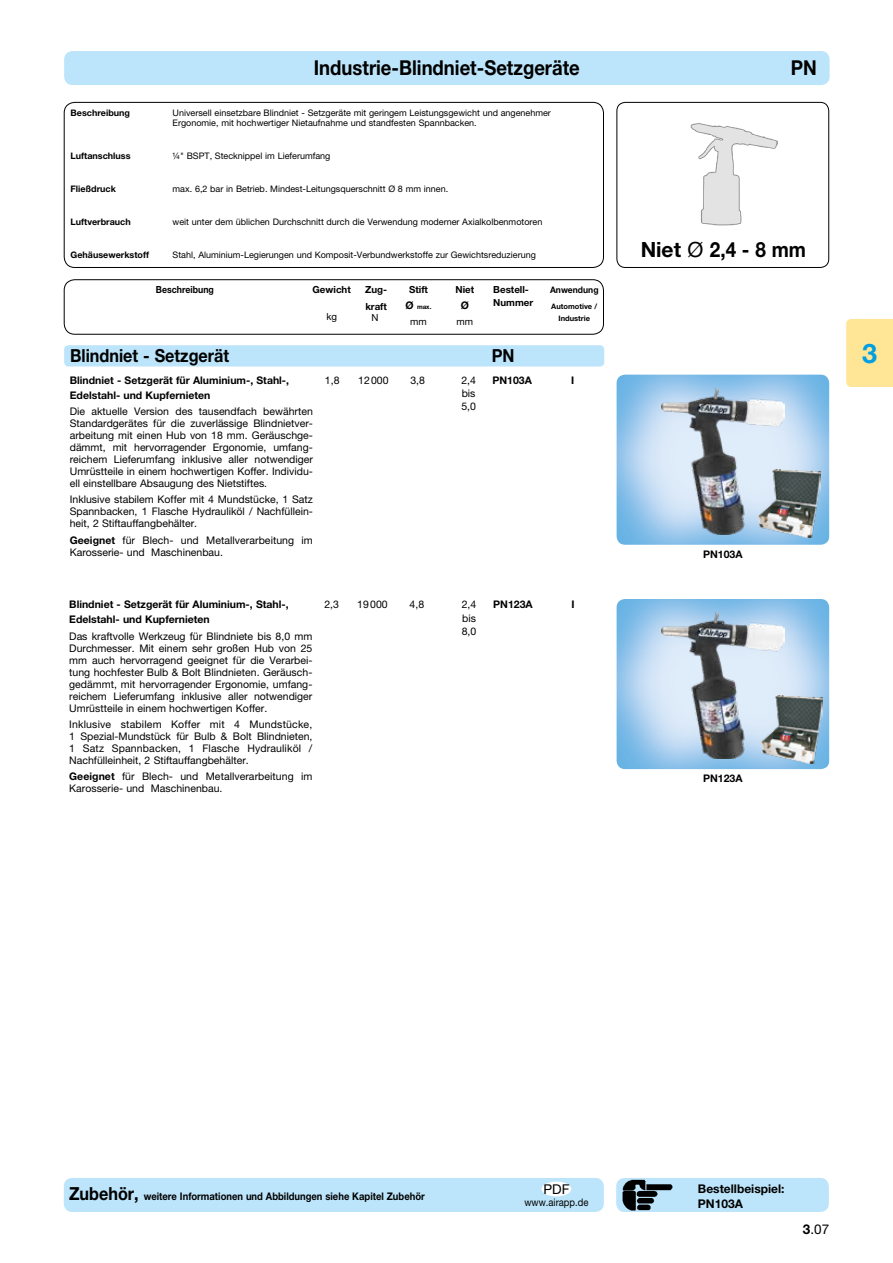
<style>
.page{position:relative;width:893px;height:1263px;background:#fff}
.page>*{position:absolute;margin:0;border:0;box-sizing:border-box;transform-origin:0 0}
.t1{font:700 27px "Helvetica Neue LT Pro";color:#009fe3}
.t2{font:700 21px "Helvetica Neue LT Pro";color:#000}
.t3{font:700 20.55px "Helvetica Neue LT Pro";color:#000;scale:.9 1}
.t4{font:700 18px "Helvetica Neue LT Pro";color:#000;scale:.9 1}
.t5{font:13.5px "Helvetica Neue LT Pro";color:#000}
.t6{font:700 12px/14.4px "Helvetica Neue LT Pro";color:#000}
.t7{font:10.5px/12px "Helvetica Neue LT Pro";color:#000;text-align:justify}
.t8{font:700 10.5px/15px "Helvetica Neue LT Pro";color:#000}
.t9{font:700 10.5px "Helvetica Neue LT Pro";color:#000;scale:.9 1}
.t10{font:10.5px/13.2px "Helvetica Neue LT Pro";color:#020000;text-align:justify}
.t11{font:10.5px "Helvetica Neue LT Pro";color:#000;scale:.9 1}
.t12{font:700 9.75px/16.5px "Helvetica Neue LT Pro";color:#000}
.t13{font:700 9.75px "Helvetica Neue LT Pro";color:#000;scale:.9 1}
.t14{font:9.75px "Helvetica Neue LT Pro";color:#000}
.t15{font:9px/10.5px "Helvetica Neue LT Pro";color:#000}
.t16{font:700 9px "Helvetica Neue LT Pro";color:#000}
.t17{font:700 9px "Helvetica Neue LT Pro";color:#000;scale:.95 1}
.t18{font:700 7.5px "Helvetica Neue LT Pro";color:#000}
.t19{font:700 6.3px "Helvetica Neue LT Pro";color:#000}
.s1{font-weight:400}
.s2{font-size:10.5px}
.s3{font-weight:700}
.s4{font-size:18px}
</style>
<div class="page">
<div style="left:64px;top:1178px;width:540px;height:34px;background:#bce4fa;border-radius:9px"></div>
<div style="left:541px;top:1181px;width:30px;height:15px;background:#fff;border-radius:50%"></div>
<div style="left:616px;top:1178px;width:213px;height:34px;background:#bce4fa;border-radius:9px"></div>
<img style="left:621px;top:1178px;width:52px;height:33px">
<div style="left:64px;top:279px;width:540px;height:56px;border:1px solid #000;border-radius:11px"></div>
<div style="left:64px;top:51px;width:766px;height:34px;background:#bce4fa;border-radius:9px"></div>
<div style="left:64px;top:102px;width:540px;height:166px;border:1px solid #000;border-radius:11px"></div>
<div style="left:64px;top:345px;width:540px;height:21px;background:#bce4fa;border-radius:4px"></div>
<div style="left:616px;top:102px;width:213px;height:166px;border:1px solid #000;border-radius:9px"></div>
<img style="left:691px;top:123px;width:87px;height:103px">
<img style="left:617px;top:375px;width:212px;height:170px">
<img style="left:662px;top:388px;width:122px;height:146px">
<img style="left:759px;top:469px;width:61px;height:68px">
<img style="left:617px;top:599px;width:212px;height:170px">
<img style="left:662px;top:612px;width:122px;height:147px">
<img style="left:761px;top:695px;width:61px;height:69px">
<div style="left:846px;top:319px;width:47px;height:68px;background:#ffe596"></div>
<h3 class="t3" style="left:314px;top:55px;width:297px">Industrie-Blindniet-Setzgeräte</h3>
<h3 class="t3" style="left:791px;top:55px;width:30px">PN</h3>
<p class="t16" style="left:71px;top:107px;width:61px">Beschreibung</p>
<p class="t15" style="left:173px;top:107px;width:380px">Universell einsetzbare Blindniet - Setzgeräte mit geringem Leistungsgewicht und angenehmer<br>Ergonomie, mit hochwertiger Nietaufnahme und standfesten Spannbacken.</p>
<p class="t16" style="left:71px;top:151px;width:62px">Luftanschluss</p>
<p class="t15" style="left:173px;top:151px;width:159px">¼" BSPT, Stecknippel im Lieferumfang</p>
<p class="t16" style="left:71px;top:184px;width:47px">Fließdruck</p>
<p class="t15" style="left:173px;top:184px;width:277px">max. 6,2 bar in Betrieb. Mindest-Leitungsquerschnitt Ø 8 mm innen.</p>
<p class="t16" style="left:71px;top:217px;width:62px">Luftverbrauch</p>
<p class="t15" style="left:173px;top:217px;width:371px">weit unter dem üblichen Durchschnitt durch die Verwendung moderner Axialkolbenmotoren</p>
<p class="t16" style="left:71px;top:249px;width:80px">Gehäusewerkstoff</p>
<p class="t15" style="left:173px;top:250px;width:365px">Stahl, Aluminium-Legierungen und Komposit-Verbundwerkstoffe zur Gewichtsreduzierung</p>
<h2 class="t2" style="left:641px;top:237px;width:167px">Niet <span class="s1">Ø</span> 2,4 - 8 mm</h2>
<p class="t13" style="left:156px;top:284px;width:66px">Beschreibung</p>
<p class="t12" style="left:313px;top:281px;width:40px">Gewicht</p>
<p class="t14" style="left:326px;top:310px;width:12px">kg</p>
<p class="t12" style="left:365px;top:281px;width:24px">Zug&shy;kraft</p>
<p class="t12" style="left:409px;top:281px;width:20px">Stift</p>
<p class="t12" style="left:493px;top:283px;width:42px;line-height:13.2px">Bestell-<br>Nummer</p>
<p class="t17" style="left:550px;top:284px;width:53px">Anwendung</p>
<p class="t18" style="left:551px;top:302px;width:48px">Automotive /</p>
<p class="t12" style="left:455px;top:281px;width:20px">Niet</p>
<p class="t8" style="left:461px;top:298px;width:10px">Ø</p>
<p class="t14" style="left:456px;top:316px;width:18px">mm</p>
<p class="t19" style="left:406px;top:303px;width:27px"><span class="s2">Ø</span> max.</p>
<p class="t14" style="left:410px;top:316px;width:18px">mm</p>
<p class="t14" style="left:372px;top:312px;width:9px">N</p>
<p class="t18" style="left:559px;top:314px;width:33px">Industrie</p>
<h3 class="t4" style="left:70px;top:345px;width:178px">Blindniet - Setzgerät</h3>
<h3 class="t4" style="left:492px;top:345px;width:27px">PN</h3>
<p class="t8" style="left:70px;top:372px;width:221px">Blindniet - Setzgerät für Aluminium-, Stahl-,<br>Edelstahl- und Kupfernieten</p>
<p class="t7" style="left:70px;top:405px;width:245px">Die aktuelle Version des tausendfach bewährten Standardgerätes für die zuverlässige Blindnietver&shy;arbeitung mit einen Hub von 18 mm. Geräuschge&shy;dämmt, mit hervorragender Ergonomie, umfang&shy;reichem Lieferumfang inklusive aller notwendiger Umrüstteile in einem hochwertigen Koffer. Individu&shy;ell einstellbare Absaugung des Nietstiftes.</p>
<p class="t7" style="left:70px;top:493px;width:245px">Inklusive stabilem Koffer mit 4 Mundstücke, 1 Satz Spannbacken, 1 Flasche Hydrauliköl / Nachfüllein&shy;heit, 2 Stiftauffangbehälter.</p>
<p class="t7" style="left:70px;top:534px;width:245px"><span class="s3">Geeignet</span> für Blech- und Metallverarbeitung im<br>Karosserie- und Maschinenbau.</p>
<p class="t7" style="left:325px;top:374px;width:16px">1,8</p>
<p class="t7" style="left:358px;top:374px;width:32px">12000</p>
<p class="t7" style="left:410px;top:374px;width:16px">3,8</p>
<p class="t10" style="left:461px;top:373px;width:16px">2,4 bis 5,0</p>
<p class="t8" style="left:492px;top:372px;width:41px">PN103A</p>
<p class="t8" style="left:571px;top:372px;width:5px">I</p>
<p class="t8" style="left:69px;top:597px;width:221px">Blindniet - Setzgerät für Aluminium-, Stahl-,<br>Edelstahl- und Kupfernieten</p>
<p class="t7" style="left:69px;top:630px;width:245px">Das kraftvolle Werkzeug für Blindniete bis 8,0 mm Durchmesser. Mit einem sehr großen Hub von 25 mm auch hervorragend geeignet für die Verarbei&shy;tung hochfester Bulb &amp; Bolt Blindnieten. Geräusch&shy;gedämmt, mit hervorragender Ergonomie, umfang&shy;reichem Lieferumfang inklusive aller notwendiger Umrüstteile in einem hochwertigen Koffer.</p>
<p class="t7" style="left:69px;top:718px;width:245px">Inklusive stabilem Koffer mit 4 Mundstücke, 1 Spezial-Mundstück für Bulb &amp; Bolt Blindnieten, 1 Satz Spannbacken, 1 Flasche Hydrauliköl / Nachfülleinheit, 2 Stiftauffangbehälter.</p>
<p class="t7" style="left:69px;top:770px;width:245px"><span class="s3">Geeignet</span> für Blech- und Metallverarbeitung im<br>Karosserie- und Maschinenbau.</p>
<p class="t7" style="left:324px;top:599px;width:16px">2,3</p>
<p class="t7" style="left:357px;top:599px;width:32px">19000</p>
<p class="t7" style="left:410px;top:599px;width:16px">4,8</p>
<p class="t10" style="left:462px;top:598px;width:16px">2,4 bis 8,0</p>
<p class="t8" style="left:493px;top:597px;width:41px">PN123A</p>
<p class="t8" style="left:572px;top:597px;width:5px">I</p>
<p class="t8" style="left:703px;top:546px;width:41px">PN103A</p>
<p class="t8" style="left:703px;top:770px;width:41px">PN123A</p>
<h1 class="t1" style="left:862px;top:336px;width:17px">3</h1>
<p class="t9" style="left:69px;top:1189px;width:397px"><span class="s4">Zubehör,</span> weitere Informationen und Abbildungen siehe Kapitel Zubehör</p>
<p class="t5" style="left:543px;top:1181px;width:28px">PDF</p>
<p class="t11" style="left:524px;top:1196px;width:73px">www.airapp.de</p>
<p class="t6" style="left:698px;top:1181px;width:88px">Bestellbeispiel:<br>PN103A</p>
<p class="t5" style="left:803px;top:1221px;width:28px"><span class="s3">3</span>.07</p>
</div>
